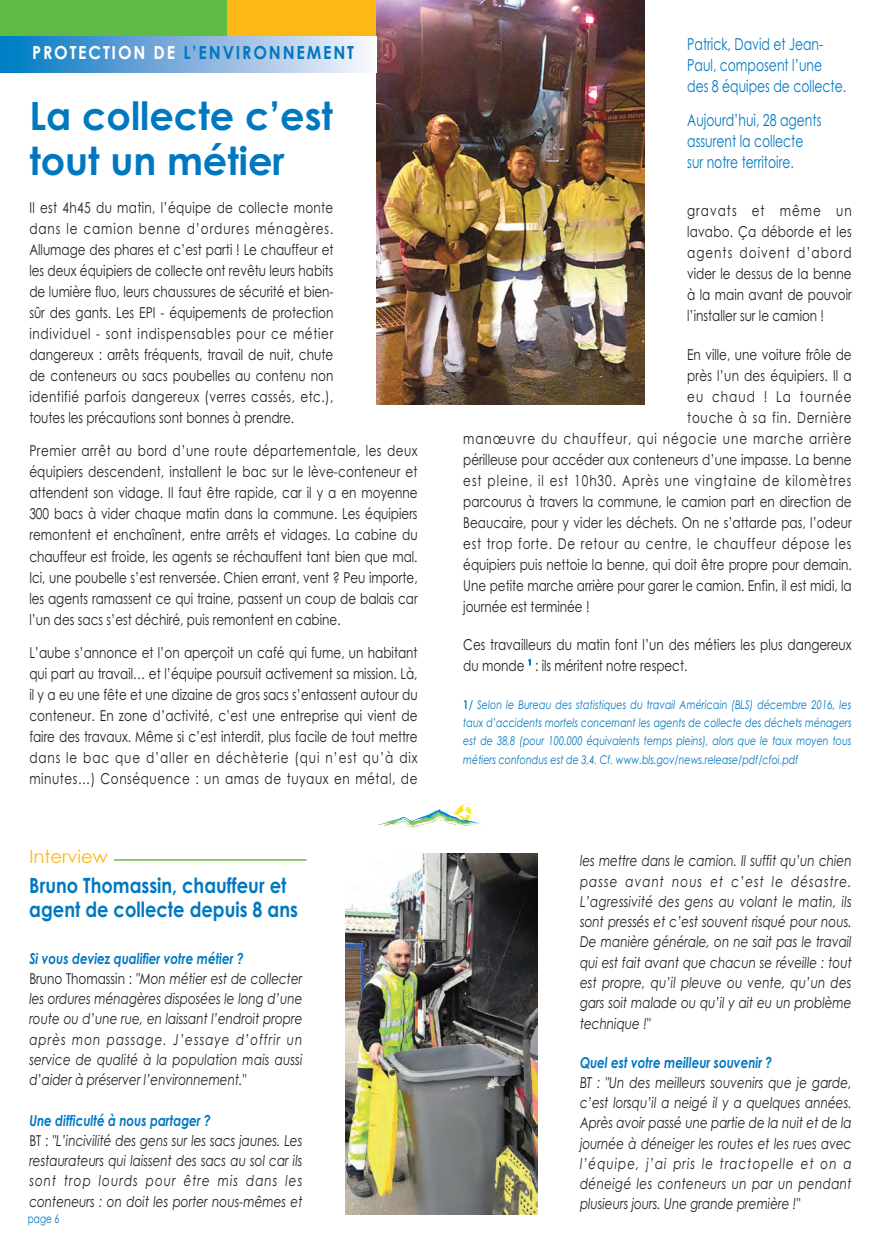
<style>
.page{position:relative;width:885px;height:1251px;background:#fff}
.page>*{position:absolute;margin:0;border:0;box-sizing:border-box;transform-origin:0 0}
.t1{font:700 39px/45px "Century Gothic";color:#0078c0}
.t2{font:700 21px/24px "Century Gothic";color:#0078c0;scale:.85 1}
.t3{font:700 18px "Century Gothic";letter-spacing:.11em;color:#0078c0;scale:.9 1}
.t4{font:18px "Century Gothic";color:#fcb814}
.t5{font:16.5px/21px "Century Gothic";color:#0078c0;scale:.75 1}
.t6{font:15px/21px "Century Gothic";color:#231f20;text-align:justify;scale:.8 1}
.t7{font:italic 15px/20.2px "Century Gothic";color:#231f20;text-align:justify;scale:.8 1}
.t8{font:15px "Century Gothic";letter-spacing:.075em;color:#231f20;scale:.8 1}
.t9{font:italic 700 15px "Century Gothic";color:#0078c0;scale:.8 1}
.t10{font:italic 12px/18px "Century Gothic";color:#0078c0;text-align:justify;scale:.79 1}
.t11{font:12px "Century Gothic";color:#0078c0;scale:.75 1}
.s1{color:#fff}
.s2{font-weight:700;color:#0078c0}
.s3{font-style:normal}
.s4{font-weight:700;font-style:normal}
</style>
<div class="page">
<div style="left:208px;top:0;width:172px;height:69px;background:#fcb814"></div>
<div style="left:0;top:0;width:227px;height:72px;background:#60bb46"></div>
<img style="left:345px;top:853px;width:192px;height:361px">
<hr style="left:114px;top:859px;width:192px;height:1px;background:#60bb46">
<img style="left:376px;top:0;width:268px;height:405px">
<div style="left:0;top:36px;width:376px;height:36px;background:linear-gradient(to right,#0175c1,#fcf2fa)"></div>
<p class="t3" style="left:32px;top:42px;width:359px"><span class="s1">PROTECTION DE</span> L’ENVIRONNEMENT</p>
<h1 class="t1" style="left:29px;top:94px;width:305px">La collecte c’est tout un métier</h1>
<p class="t6" style="left:29px;top:198px;width:382px">il est 4h45 du matin, l’équipe de collecte monte dans le camion benne d’ordures ménagères. allumage des phares et c’est parti ! Le chauffeur et les deux équipiers de collecte ont revêtu leurs habits de lumière fluo, leurs chaussures de sécurité et bien&shy;sûr des gants. Les epi - équipements de protection individuel - sont indispensables pour ce métier dangereux : arrêts fréquents, travail de nuit, chute de conteneurs ou sacs poubelles au contenu non identifié parfois dangereux (verres cassés, etc.), toutes les précautions sont bonnes à prendre.</p>
<p class="t6" style="left:29px;top:441px;width:487px">premier arrêt au bord d’une route départementale, les deux équipiers descendent, installent le bac sur le lève-conteneur et attendent son vidage. il faut être rapide, car il y a en moyenne 300 bacs à vider chaque matin dans la commune. Les équipiers remontent et enchaînent, entre arrêts et vidages. La cabine du chauffeur est froide, les agents se réchauffent tant bien que mal. ici, une poubelle s’est renversée. chien errant, vent ? peu importe, les agents ramassent ce qui traine, passent un coup de balais car l’un des sacs s’est déchiré, puis remontent en cabine.</p>
<p class="t6" style="left:29px;top:642px;width:487px">L’aube s’annonce et l’on aperçoit un café qui fume, un habitant qui part au travail… et l’équipe poursuit activement sa mission. Là, il y a eu une fête et une dizaine de gros sacs s’entassent autour du conteneur. en zone d’activité, c’est une entreprise qui vient de faire des travaux. même si c’est interdit, plus facile de tout mettre dans le bac que d’aller en déchèterie (qui n’est qu’à dix minutes…) conséquence : un amas de tuyaux en métal, de</p>
<p class="t4" style="left:29px;top:846px;width:80px">interview</p>
<h2 class="t2" style="left:29px;top:873px;width:317px">Bruno Thomassin, chauffeur et agent de collecte depuis 8 ans</h2>
<p class="t7" style="left:29px;top:948px;width:343px;text-align:left"><span class="s2">Si vous deviez qualifier votre métier ?<br></span><span class="s3">bruno thomassin :</span> "Mon métier est de collecter les ordures ménagères disposées le long d’une route ou d’une rue, en laissant l’endroit propre après mon passage. J’essaye d’offrir un service de qualité à la population mais aussi d’aider à préserver l’environnement."</p>
<p class="t7" style="left:29px;top:1110px;width:343px;text-align:left"><span class="s2">Une difficulté à nous partager ?<br></span><span class="s3">bt :</span> "L’incivilité des gens sur les sacs jaunes. Les restaurateurs qui laissent des sacs au sol car ils sont trop lourds pour être mis dans les conteneurs : on doit les porter nous-mêmes et</p>
<p class="t11" style="left:28px;top:1212px;width:44px">page 6</p>
<p class="t5" style="left:687px;top:34px;width:213px">patrick, david et Jean&shy;paul, composent l’une des 8 équipes de collecte.</p>
<p class="t5" style="left:687px;top:109px;width:180px">aujourd’hui, 28 agents assurent la collecte sur notre territoire.</p>
<p class="t6" style="left:687px;top:200px;width:207px">gravats et même un lavabo. Ça déborde et les agents doivent d’abord vider le dessus de la benne à la main avant de pouvoir l’installer sur le camion !</p>
<p class="t6" style="left:687px;top:344px;width:207px">en ville, une voiture frôle de</p>
<p class="t6" style="left:687px;top:365px;width:207px">près l’un des équipiers. il a</p>
<p class="t6" style="left:687px;top:386px;width:207px">eu chaud ! La tournée</p>
<p class="t6" style="left:687px;top:407px;width:207px">touche à sa fin. dernière</p>
<p class="t6" style="left:463px;top:428px;width:487px">manœuvre du chauffeur, qui négocie une marche arrière</p>
<p class="t6" style="left:463px;top:449px;width:487px">périlleuse pour accéder aux conteneurs d’une impasse. La benne</p>
<p class="t8" style="left:463px;top:472px;width:487px">est pleine, il est 10h30. après une vingtaine de kilomètres</p>
<p class="t6" style="left:463px;top:491px;width:487px">parcourus à travers la commune, le camion part en direction de</p>
<p class="t6" style="left:463px;top:512px;width:487px">beaucaire, pour y vider les déchets. on ne s’attarde pas, l’odeur</p>
<p class="t6" style="left:463px;top:533px;width:486px">est trop forte. de retour au centre, le chauffeur dépose les</p>
<p class="t6" style="left:463px;top:554px;width:487px">équipiers puis nettoie la benne, qui doit être propre pour demain.</p>
<p class="t6" style="left:463px;top:575px;width:487px">une petite marche arrière pour garer le camion. enfin, il est midi, la</p>
<p class="t6" style="left:463px;top:596px;width:159px">journée est terminée !</p>
<p class="t6" style="left:463px;top:634px;width:487px">ces travailleurs du matin font l’un des métiers les plus dangereux du monde <sup>1</sup> : ils méritent notre respect.</p>
<p class="t10" style="left:463px;top:696px;width:493px"><span class="s4">1/</span> Selon le Bureau des statistiques du travail Américain (BLS) décembre 2016, les taux d’accidents mortels concernant les agents de collecte des déchets ménagers est de 38,8 (pour 100.000 équivalents temps pleins), alors que le taux moyen tous</p>
<p class="t10" style="left:463px;top:751px;width:425px">métiers confondus est de 3,4. Cf. www.bls.gov/news.release/pdf/cfoi.pdf</p>
<p class="t7" style="left:580px;top:851px;width:341px">les mettre dans le camion. Il suffit qu’un chien passe avant nous et c’est le désastre.<br>L’agressivité des gens au volant le matin, ils sont pressés et c’est souvent risqué pour nous.<br>De manière générale, on ne sait pas le travail qui est fait avant que chacun se réveille : tout est propre, qu’il pleuve ou vente, qu’un des gars soit malade ou qu’il y ait eu un problème technique !"</p>
<p class="t9" style="left:580px;top:1053px;width:242px">Quel est votre meilleur souvenir ?</p>
<p class="t7" style="left:580px;top:1072px;width:341px">BT : "Un des meilleurs souvenirs que je garde, c’est lorsqu’il a neigé il y a quelques années.<br>Après avoir passé une partie de la nuit et de la journée à déneiger les routes et les rues avec l’équipe, j’ai pris le tractopelle et on a déneigé les conteneurs un par un pendant plusieurs jours. Une grande première !"</p>
</div>
